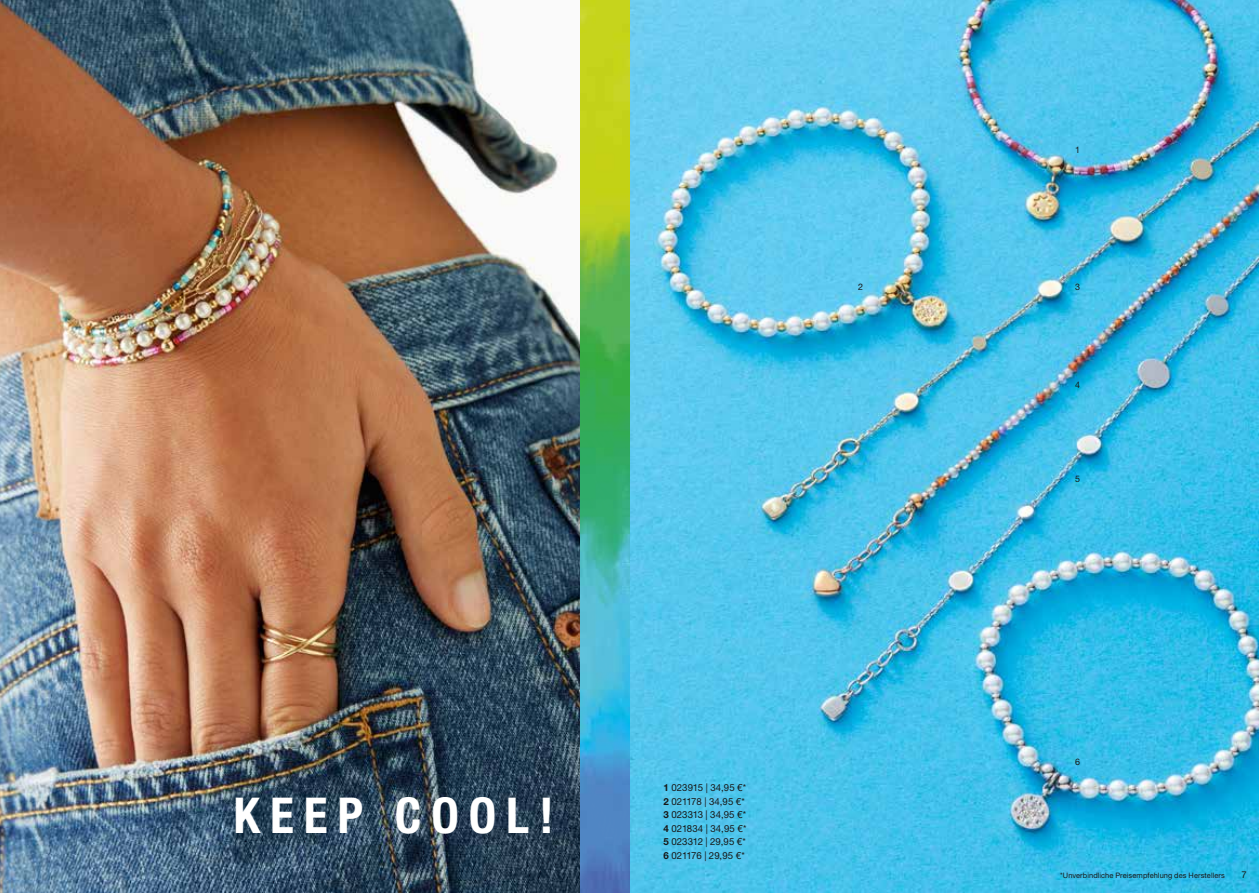
<style>
.page{position:relative;width:1259px;height:893px;background:#fff}
.page>*{position:absolute;margin:0;border:0;box-sizing:border-box;transform-origin:0 0}
.t1{font:700 condensed 49.5px "Helvetica Neue LT Std";letter-spacing:.2em;color:#fff}
.t2{font:9.75px/13.5px "Helvetica Neue LT Std";letter-spacing:.005em;color:#181716}
.t3{font:9.45px "Helvetica Neue LT Std";color:#181716}
.t4{font:9px "Helvetica Neue LT Std";color:#181716}
.t5{font:7.5px "Helvetica Neue LT Std";letter-spacing:.01em;color:#181716}
.s1{font-weight:700}
</style>
<div class="page">
<img style="left:0;top:0;width:1259px;height:893px">
<img style="left:580px;top:0;width:49px;height:893px">
<p class="t4" style="left:858px;top:282px;width:6px">2</p>
<h1 class="t1" style="left:234px;top:785px;width:322px">KEEP COOL!</h1>
<p class="t2" style="left:663px;top:781px;width:84px"><span class="s1">1</span> 023915 | 34,95 €*<br><span class="s1">2</span> 021178 | 34,95 €*<br><span class="s1">3</span> 023313 | 34,95 €*<br><span class="s1">4</span> 021834 | 34,95 €*<br><span class="s1">5</span> 023312 | 29,95 €*<br><span class="s1">6</span> 021176 | 29,95 €*</p>
<p class="t4" style="left:1075px;top:145px;width:6px">1</p>
<p class="t4" style="left:1075px;top:282px;width:6px">3</p>
<p class="t4" style="left:1075px;top:379px;width:6px">4</p>
<p class="t4" style="left:1075px;top:473px;width:6px">5</p>
<p class="t4" style="left:1075px;top:757px;width:6px">6</p>
<p class="t5" style="left:1060px;top:871px;width:166px">*Unverbindliche Preisempfehlung des Herstellers</p>
<p class="t3" style="left:1241px;top:869px;width:7px">7</p>
</div>
